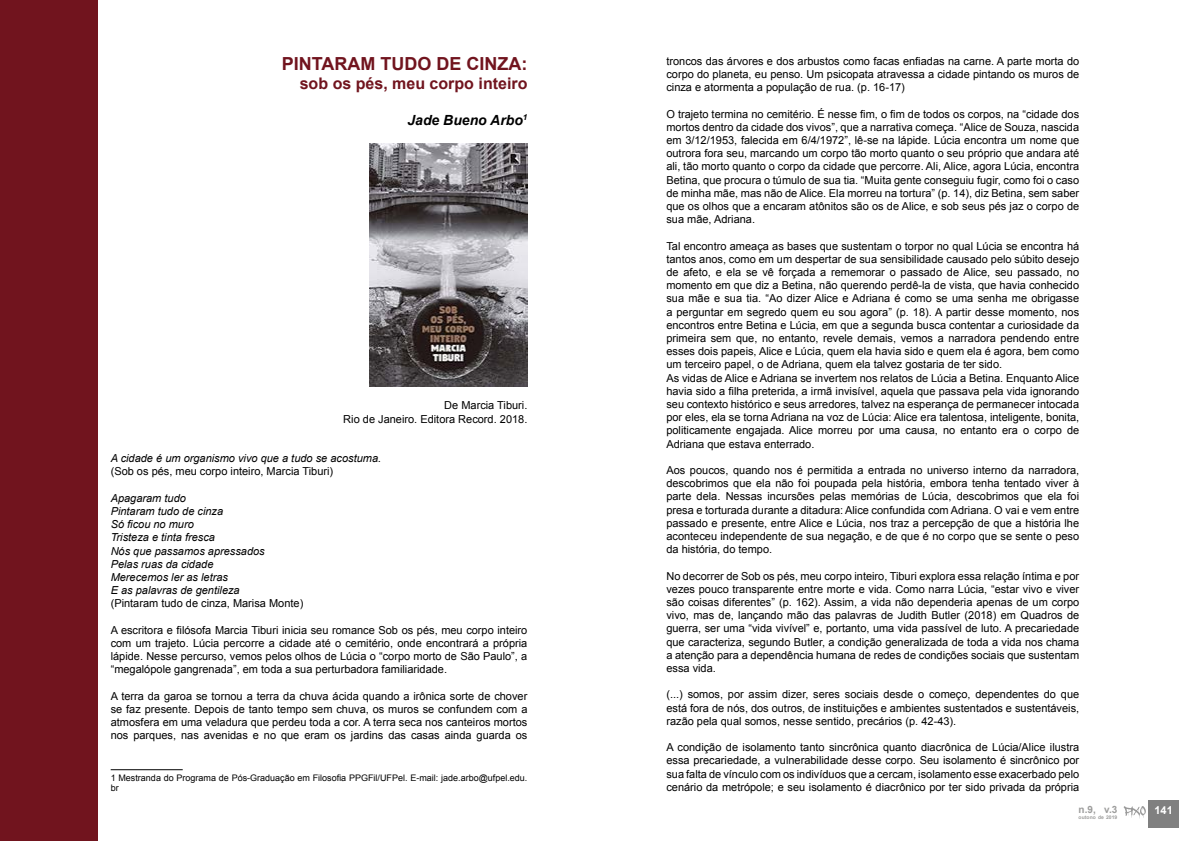
<style>
.page{position:relative;width:1191px;height:842px;background:#fff}
.page>*{position:absolute;margin:0;border:0;box-sizing:border-box;transform-origin:0 0}
.t1{font:700 18px "Arial";color:#71141e}
.t2{font:700 16px "Arial";color:#71141e}
.t3{font:italic 700 14px "Arial";color:#000}
.t4{font:11px/13.2px "Arial";color:#000;text-align:justify}
.t5{font:italic 11px/13.2px "Arial";color:#000}
.t6{font:700 11px "Arial";color:#fff}
.t7{font:700 10px "Arial";color:#9d9d9c}
.t8{font:9px/10.8px "Arial";color:#000}
.t9{font:700 5px "Arial";letter-spacing:.01em;color:#9d9d9c}
</style>
<div class="page">
<div style="left:1148px;top:800px;width:30px;height:28px;background:#808080"></div>
<svg style="left:1123px;top:806px;width:22px;height:12px"></svg>
<hr style="left:111px;top:769px;width:72px;height:1px;background:#000">
<div style="left:0;top:0;width:98px;height:841px;background:#71141e"></div>
<img style="left:370px;top:143px;width:157px;height:244px">
<h1 class="t1" style="left:282px;top:51px;width:247px">PINTARAM TUDO DE CINZA:</h1>
<h2 class="t2" style="left:300px;top:73px;width:229px">sob os pés, meu corpo inteiro</h2>
<p class="t3" style="left:407px;top:111px;width:121px">Jade Bueno Arbo<sup>1</sup></p>
<p class="t4" style="left:343px;top:399px;width:186px;text-align:right">De Marcia Tiburi.<br>Rio de Janeiro. Editora Record. 2018.</p>
<p class="t5" style="left:111px;top:452px;width:272px">A cidade é um organismo vivo que a tudo se acostuma.</p>
<p class="t4" style="left:111px;top:465px;width:224px">(Sob os pés, meu corpo inteiro, Marcia Tiburi)</p>
<p class="t5" style="left:111px;top:491px;width:156px">Apagaram tudo<br>Pintaram tudo de cinza<br>Só ficou no muro<br>Tristeza e tinta fresca<br>Nós que passamos apressados<br>Pelas ruas da cidade<br>Merecemos ler as letras<br>E as palavras de gentileza</p>
<p class="t4" style="left:111px;top:597px;width:194px">(Pintaram tudo de cinza, Marisa Monte)</p>
<p class="t4" style="left:111px;top:623px;width:418px">A escritora e filósofa Marcia Tiburi inicia seu romance Sob os pés, meu corpo inteiro com um trajeto. Lúcia percorre a cidade até o cemitério, onde encontrará a própria lápide. Nesse percurso, vemos pelos olhos de Lúcia o “corpo morto de São Paulo”, a “megalópole gangrenada”, em toda a sua perturbadora familiaridade.</p>
<p class="t4" style="left:111px;top:689px;width:418px">A terra da garoa se tornou a terra da chuva ácida quando a irônica sorte de chover se faz presente. Depois de tanto tempo sem chuva, os muros se confundem com a atmosfera em uma veladura que perdeu toda a cor. A terra seca nos canteiros mortos nos parques, nas avenidas e no que eram os jardins das casas ainda guarda os</p>
<p class="t8" style="left:111px;top:772px;width:418px">1 Mestranda do Programa de Pós-Graduação em Filosofia PPGFil/UFPel. E-mail: jade.arbo@ufpel.edu. br</p>
<p class="t4" style="left:666px;top:54px;width:414px">troncos das árvores e dos arbustos como facas enfiadas na carne. A parte morta do corpo do planeta, eu penso. Um psicopata atravessa a cidade pintando os muros de cinza e atormenta a população de rua. (p. 16-17)</p>
<p class="t4" style="left:666px;top:107px;width:414px">O trajeto termina no cemitério. É nesse fim, o fim de todos os corpos, na “cidade dos mortos dentro da cidade dos vivos”, que a narrativa começa. “Alice de Souza, nascida em 3/12/1953, falecida em 6/4/1972”, lê-se na lápide. Lúcia encontra um nome que outrora fora seu, marcando um corpo tão morto quanto o seu próprio que andara até ali, tão morto quanto o corpo da cidade que percorre. Ali, Alice, agora Lúcia, encontra Betina, que procura o túmulo de sua tia. “Muita gente conseguiu fugir, como foi o caso de minha mãe, mas não de Alice. Ela morreu na tortura” (p. 14), diz Betina, sem saber que os olhos que a encaram atônitos são os de Alice, e sob seus pés jaz o corpo de sua mãe, Adriana.</p>
<p class="t4" style="left:666px;top:239px;width:414px;text-align:left">Tal encontro ameaça as bases que sustentam o torpor no qual Lúcia se encontra há tantos anos, como em um despertar de sua sensibilidade causado pelo súbito desejo de afeto, e ela se vê forçada a rememorar o passado de Alice, seu passado, no momento em que diz a Betina, não querendo perdê-la de vista, que havia conhecido sua mãe e sua tia. “Ao dizer Alice e Adriana é como se uma senha me obrigasse a perguntar em segredo quem eu sou agora” (p. 18). A partir desse momento, nos encontros entre Betina e Lúcia, em que a segunda busca contentar a curiosidade da primeira sem que, no entanto, revele demais, vemos a narradora pendendo entre esses dois papeis, Alice e Lúcia, quem ela havia sido e quem ela é agora, bem como um terceiro papel, o de Adriana, quem ela talvez gostaria de ter sido.<br>As vidas de Alice e Adriana se invertem nos relatos de Lúcia a Betina. Enquanto Alice havia sido a filha preterida, a irmã invisível, aquela que passava pela vida ignorando seu contexto histórico e seus arredores, talvez na esperança de permanecer intocada por eles, ela se torna Adriana na voz de Lúcia: Alice era talentosa, inteligente, bonita, politicamente engajada. Alice morreu por uma causa, no entanto era o corpo de Adriana que estava enterrado.</p>
<p class="t4" style="left:666px;top:464px;width:414px">Aos poucos, quando nos é permitida a entrada no universo interno da narradora, descobrimos que ela não foi poupada pela história, embora tenha tentado viver à parte dela. Nessas incursões pelas memórias de Lúcia, descobrimos que ela foi presa e torturada durante a ditadura: Alice confundida com Adriana. O vai e vem entre passado e presente, entre Alice e Lúcia, nos traz a percepção de que a história lhe aconteceu independente de sua negação, e de que é no corpo que se sente o peso da história, do tempo.</p>
<p class="t4" style="left:666px;top:569px;width:414px">No decorrer de Sob os pés, meu corpo inteiro, Tiburi explora essa relação íntima e por vezes pouco transparente entre morte e vida. Como narra Lúcia, “estar vivo e viver são coisas diferentes” (p. 162). Assim, a vida não dependeria apenas de um corpo vivo, mas de, lançando mão das palavras de Judith Butler (2018) em Quadros de guerra, ser uma “vida vivível” e, portanto, uma vida passível de luto. A precariedade que caracteriza, segundo Butler, a condição generalizada de toda a vida nos chama a atenção para a dependência humana de redes de condições sociais que sustentam essa vida.</p>
<p class="t4" style="left:666px;top:688px;width:414px">(...) somos, por assim dizer, seres sociais desde o começo, dependentes do que está fora de nós, dos outros, de instituições e ambientes sustentados e sustentáveis, razão pela qual somos, nesse sentido, precários (p. 42-43).</p>
<p class="t4" style="left:666px;top:741px;width:414px">A condição de isolamento tanto sincrônica quanto diacrônica de Lúcia/Alice ilustra essa precariedade, a vulnerabilidade desse corpo. Seu isolamento é sincrônico por sua falta de vínculo com os indivíduos que a cercam, isolamento esse exacerbado pelo cenário da metrópole; e seu isolamento é diacrônico por ter sido privada da própria</p>
<p class="t7" style="left:1078px;top:803px;width:40px">n.9, v.3</p>
<p class="t6" style="left:1154px;top:803px;width:20px">141</p>
<p class="t9" style="left:1078px;top:814px;width:40px">outono de 2019</p>
</div>
